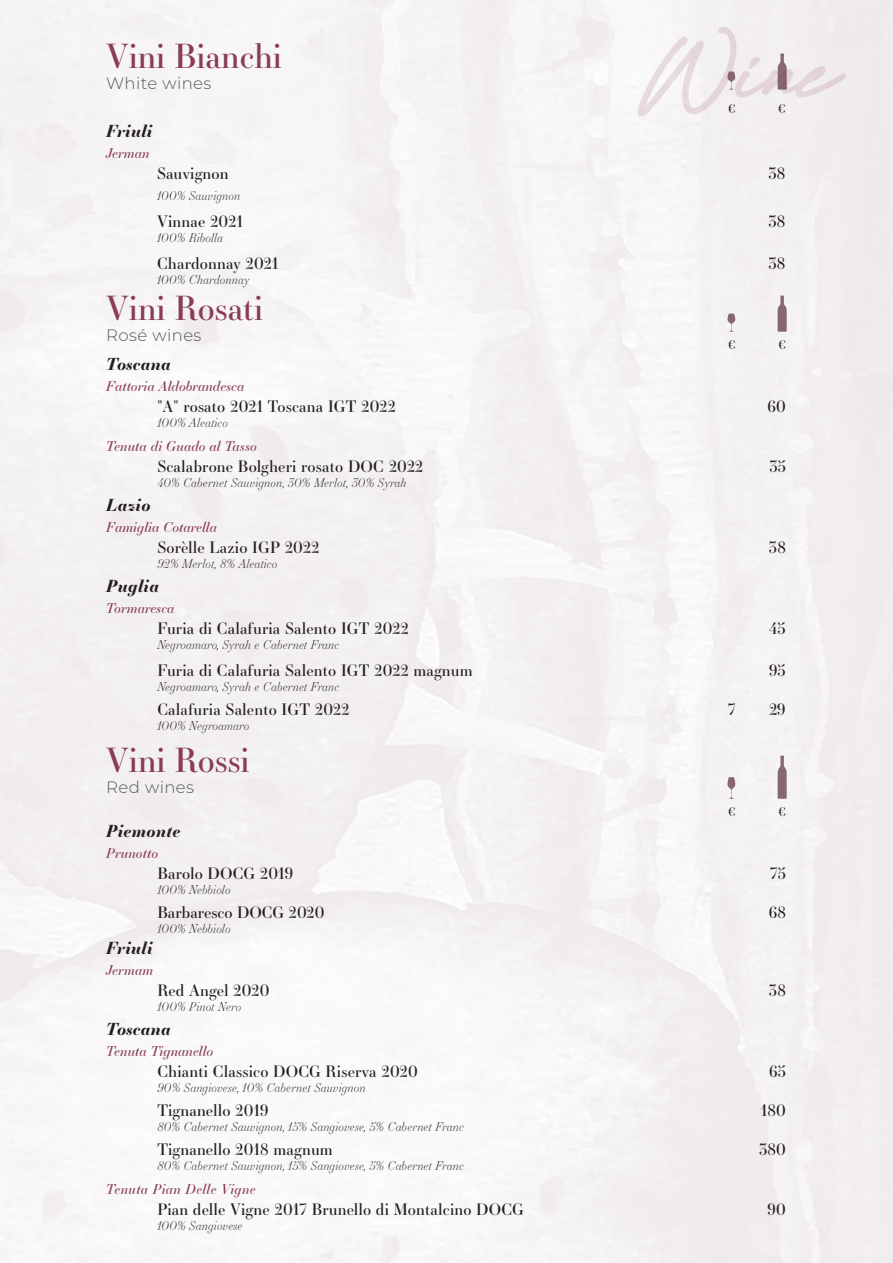
<style>
.page{position:relative;width:893px;height:1263px;background:#fff}
.page>*{position:absolute;margin:0;border:0;box-sizing:border-box;transform-origin:0 0}
.t1{font:33px "Essonnes Display";color:#883c56}
.t2{font:italic 700 16.5px "Essonnes Display";letter-spacing:.02em;color:#231f20}
.t3{font:100 16.5px "Montserrat";letter-spacing:.025em;color:#57585a}
.t4{font:15.75px "Essonnes Display";letter-spacing:.01em;color:#231f20}
.t5{font:italic 13.5px "Essonnes Display";letter-spacing:.01em;color:#883c56}
.t6{font:italic 13.5px "Essonnes Display";letter-spacing:.03em;color:#883c56}
.t7{font:italic 300 12px "Essonnes Display";letter-spacing:.01em;color:#231f20}
.t8{font:12px "Essonnes Display";color:#231f20}
</style>
<div class="page">
<svg style="left:778px;top:296px;width:9px;height:36px"></svg>
<svg style="left:727px;top:314px;width:8px;height:18px"></svg>
<svg style="left:637px;top:26px;width:209px;height:90px"></svg>
<svg style="left:778px;top:756px;width:9px;height:43px"></svg>
<svg style="left:727px;top:777px;width:8px;height:22px"></svg>
<h1 class="t1" style="left:106px;top:33px;width:177px">Vini Bianchi</h1>
<p class="t3" style="left:106px;top:73px;width:107px">White wines</p>
<p class="t2" style="left:106px;top:119px;width:48px">Friuli</p>
<p class="t5" style="left:106px;top:144px;width:45px">Jerman</p>
<p class="t8" style="left:728px;top:101px;width:9px">€</p>
<p class="t8" style="left:778px;top:101px;width:9px">€</p>
<p class="t4" style="left:157px;top:163px;width:73px">Sauvignon</p>
<p class="t4" style="left:768px;top:163px;width:18px">38</p>
<p class="t7" style="left:157px;top:187px;width:85px">100% Sauvignon</p>
<p class="t4" style="left:157px;top:211px;width:87px">Vinnae 2021</p>
<p class="t4" style="left:768px;top:211px;width:18px">38</p>
<p class="t7" style="left:157px;top:229px;width:68px">100% Ribolla</p>
<p class="t4" style="left:157px;top:253px;width:123px">Chardonnay 2021</p>
<p class="t4" style="left:768px;top:253px;width:18px">38</p>
<p class="t7" style="left:157px;top:271px;width:94px">100% Chardonnay</p>
<h1 class="t1" style="left:106px;top:285px;width:159px">Vini Rosati</h1>
<p class="t3" style="left:106px;top:325px;width:97px">Rosé wines</p>
<p class="t8" style="left:728px;top:336px;width:9px">€</p>
<p class="t8" style="left:778px;top:336px;width:9px">€</p>
<p class="t2" style="left:106px;top:352px;width:66px">Toscana</p>
<p class="t5" style="left:106px;top:376px;width:139px">Fattoria Aldobrandesca</p>
<p class="t4" style="left:157px;top:395px;width:240px">"A" rosato 2021 Toscana IGT 2022</p>
<p class="t4" style="left:767px;top:395px;width:20px">60</p>
<p class="t7" style="left:157px;top:413px;width:72px">100% Aleatico</p>
<p class="t5" style="left:106px;top:436px;width:152px">Tenuta di Guado al Tasso</p>
<p class="t4" style="left:157px;top:455px;width:267px">Scalabrone Bolgheri rosato DOC 2022</p>
<p class="t4" style="left:769px;top:455px;width:18px">35</p>
<p class="t7" style="left:157px;top:473px;width:251px">40% Cabernet Sauvignon, 30% Merlot, 30% Syrah</p>
<p class="t2" style="left:106px;top:493px;width:46px">Lazio</p>
<p class="t5" style="left:106px;top:517px;width:112px">Famiglia Cotarella</p>
<p class="t4" style="left:157px;top:536px;width:163px">Sorèlle Lazio IGP 2022</p>
<p class="t4" style="left:769px;top:536px;width:18px">38</p>
<p class="t7" style="left:157px;top:554px;width:121px">92% Merlot, 8% Aleatico</p>
<p class="t2" style="left:106px;top:574px;width:54px">Puglia</p>
<p class="t5" style="left:106px;top:598px;width:70px">Tormaresca</p>
<p class="t4" style="left:157px;top:617px;width:253px">Furia di Calafuria Salento IGT 2022</p>
<p class="t4" style="left:769px;top:617px;width:18px">45</p>
<p class="t7" style="left:157px;top:635px;width:183px">Negroamaro, Syrah e Cabernet Franc</p>
<p class="t4" style="left:157px;top:659px;width:317px">Furia di Calafuria Salento IGT 2022 magnum</p>
<p class="t4" style="left:769px;top:659px;width:18px">95</p>
<p class="t7" style="left:157px;top:677px;width:183px">Negroamaro, Syrah e Cabernet Franc</p>
<p class="t4" style="left:157px;top:698px;width:193px">Calafuria Salento IGT 2022</p>
<p class="t4" style="left:728px;top:698px;width:9px">7</p>
<p class="t4" style="left:769px;top:698px;width:18px">29</p>
<p class="t7" style="left:157px;top:716px;width:93px">100% Negroamaro</p>
<h1 class="t1" style="left:106px;top:737px;width:145px">Vini Rossi</h1>
<p class="t3" style="left:106px;top:777px;width:89px">Red wines</p>
<p class="t8" style="left:728px;top:803px;width:9px">€</p>
<p class="t8" style="left:778px;top:803px;width:9px">€</p>
<p class="t2" style="left:106px;top:818px;width:76px">Piemonte</p>
<p class="t5" style="left:106px;top:843px;width:53px">Prunotto</p>
<p class="t4" style="left:157px;top:862px;width:138px">Barolo DOCG 2019</p>
<p class="t4" style="left:770px;top:862px;width:17px">75</p>
<p class="t7" style="left:157px;top:880px;width:75px">100% Nebbiolo</p>
<p class="t4" style="left:157px;top:901px;width:169px">Barbaresco DOCG 2020</p>
<p class="t4" style="left:769px;top:901px;width:19px">68</p>
<p class="t7" style="left:157px;top:919px;width:75px">100% Nebbiolo</p>
<p class="t2" style="left:106px;top:935px;width:48px">Friuli</p>
<p class="t5" style="left:106px;top:960px;width:48px">Jermam</p>
<p class="t4" style="left:157px;top:979px;width:114px">Red Angel 2020</p>
<p class="t4" style="left:769px;top:979px;width:18px">38</p>
<p class="t7" style="left:157px;top:997px;width:85px">100% Pinot Nero</p>
<p class="t2" style="left:106px;top:1016px;width:66px">Toscana</p>
<p class="t5" style="left:106px;top:1041px;width:108px">Tenuta Tignanello</p>
<p class="t4" style="left:157px;top:1060px;width:262px">Chianti Classico DOCG Riserva 2020</p>
<p class="t4" style="left:769px;top:1060px;width:18px">65</p>
<p class="t7" style="left:157px;top:1078px;width:210px">90% Sangiovese, 10% Cabernet Sauvignon</p>
<p class="t4" style="left:157px;top:1099px;width:113px">Tignanello 2019</p>
<p class="t4" style="left:761px;top:1099px;width:27px">180</p>
<p class="t7" style="left:157px;top:1117px;width:308px">80% Cabernet Sauvignon, 15% Sangiovese, 5% Cabernet Franc</p>
<p class="t4" style="left:157px;top:1138px;width:177px">Tignanello 2018 magnum</p>
<p class="t4" style="left:759px;top:1138px;width:28px">380</p>
<p class="t7" style="left:157px;top:1156px;width:308px">80% Cabernet Sauvignon, 15% Sangiovese, 5% Cabernet Franc</p>
<p class="t6" style="left:106px;top:1179px;width:151px">Tenuta Pian Delle Vigne</p>
<p class="t4" style="left:157px;top:1198px;width:368px">Pian delle Vigne 2017 Brunello di Montalcino DOCG</p>
<p class="t4" style="left:768px;top:1198px;width:20px">90</p>
<p class="t7" style="left:157px;top:1216px;width:87px">100% Sangiovese</p>
</div>
